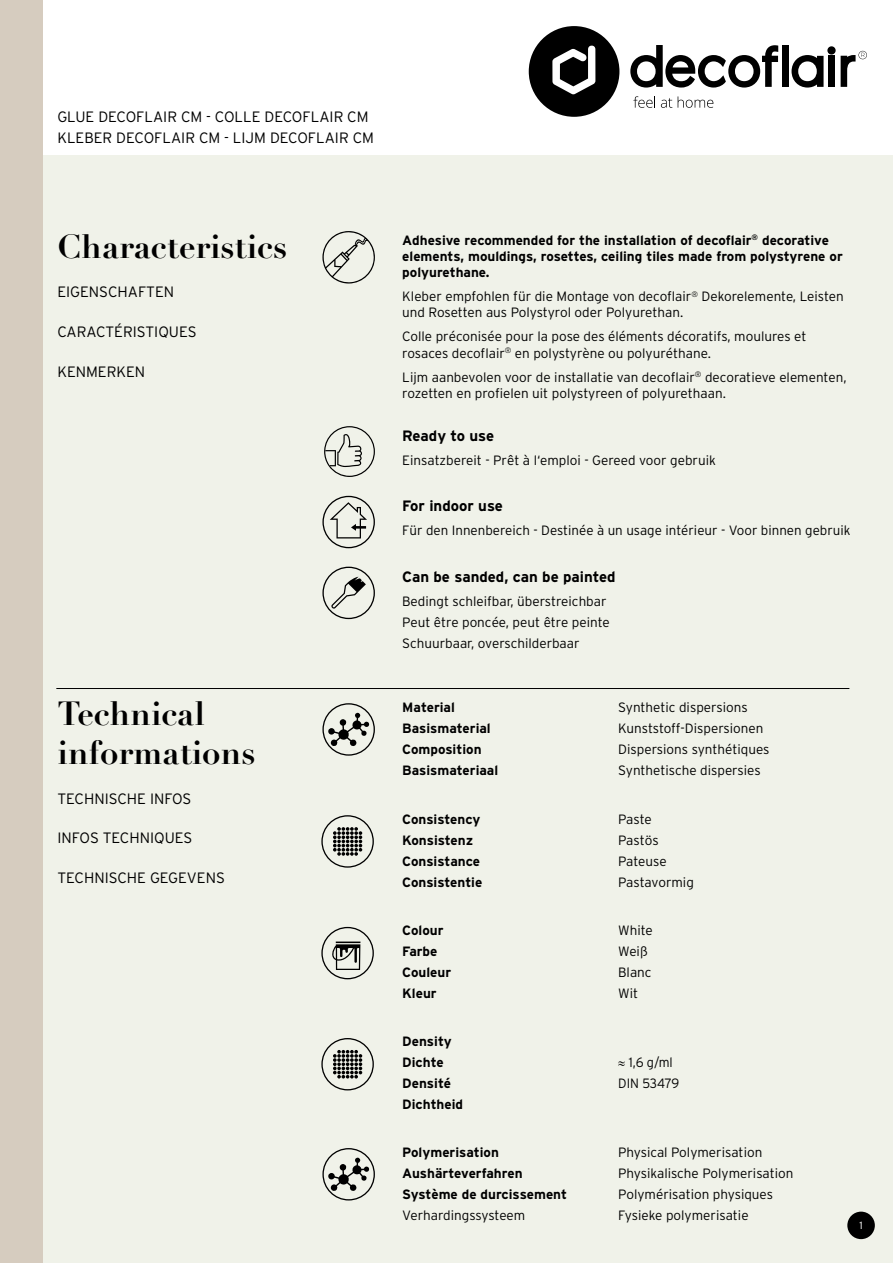
<style>
.page{position:relative;width:893px;height:1263px;background:#fff}
.page>*{position:absolute;margin:0;border:0;box-sizing:border-box;transform-origin:0 0}
.t1{font:700 33px/39.6px "Didot LT Pro";color:#000}
.t2{font:300 15px "Interstate";color:#000}
.t3{font:300 15px/21px "Interstate";color:#000}
.t4{font:700 15px "Interstate";color:#000}
.t5{font:300 13.5px/16.2px "Interstate";color:#000}
.t6{font:700 13.5px/16.2px "Interstate";color:#000}
.t7{font:300 13.5px "Interstate";color:#000;scale:.95 1}
.t8{font:300 10.5px "Interstate";color:#fff}
</style>
<div class="page">
<div style="left:0;top:155px;width:893px;height:1108px;background:#f0f2e9"></div>
<div style="left:847px;top:1211px;width:28px;height:28px;background:#000;border-radius:50%"></div>
<hr style="left:56px;top:688px;width:793px;height:1px;background:#000">
<svg style="left:321px;top:815px;width:53px;height:53px"></svg>
<svg style="left:322px;top:703px;width:53px;height:53px"></svg>
<svg style="left:322px;top:567px;width:53px;height:52px"></svg>
<svg style="left:324px;top:426px;width:51px;height:51px"></svg>
<svg style="left:322px;top:231px;width:53px;height:53px"></svg>
<svg style="left:322px;top:496px;width:53px;height:52px"></svg>
<svg style="left:633px;top:96px;width:39px;height:12px"></svg>
<svg style="left:678px;top:96px;width:35px;height:12px"></svg>
<div style="left:782px;top:45px;width:7px;height:42px;background:#000"></div>
<svg style="left:630px;top:45px;width:148px;height:43px"></svg>
<svg style="left:791px;top:55px;width:32px;height:33px"></svg>
<div style="left:827px;top:46px;width:9px;height:9px;background:#000;border-radius:50%"></div>
<div style="left:828px;top:56px;width:7px;height:31px;background:#000"></div>
<svg style="left:529px;top:26px;width:90px;height:91px"></svg>
<svg style="left:841px;top:51px;width:26px;height:36px"></svg>
<svg style="left:321px;top:927px;width:53px;height:52px"></svg>
<svg style="left:321px;top:1038px;width:53px;height:52px"></svg>
<div style="left:0;top:0;width:43px;height:1263px;background:#d6ccbf"></div>
<svg style="left:322px;top:1148px;width:53px;height:52px"></svg>
<p class="t3" style="left:57px;top:106px;width:318px">GLUE DECOFLAIR CM - COLLE DECOFLAIR CM<br>KLEBER DECOFLAIR CM - LIJM DECOFLAIR CM</p>
<h1 class="t1" style="left:57px;top:227px;width:231px">Characteristics</h1>
<p class="t2" style="left:57px;top:284px;width:118px">EIGENSCHAFTEN</p>
<p class="t2" style="left:57px;top:323px;width:141px">CARACTÉRISTIQUES</p>
<p class="t2" style="left:57px;top:363px;width:89px">KENMERKEN</p>
<h1 class="t1" style="left:57px;top:694px;width:200px">Technical informations</h1>
<p class="t2" style="left:57px;top:790px;width:136px">TECHNISCHE INFOS</p>
<p class="t2" style="left:57px;top:830px;width:136px">INFOS TECHNIQUES</p>
<p class="t2" style="left:57px;top:869px;width:169px">TECHNISCHE GEGEVENS</p>
<p class="t6" style="left:402px;top:232px;width:442px">Adhesive recommended for the installation of decoflair<sup>®</sup> decorative elements, mouldings, rosettes, ceiling tiles made from polystyrene or polyurethane.</p>
<p class="t5" style="left:402px;top:288px;width:443px">Kleber empfohlen für die Montage von decoflair<sup>®</sup> Dekorelemente, Leisten und Rosetten aus Polystyrol oder Polyurethan.</p>
<p class="t5" style="left:402px;top:328px;width:406px">Colle préconisée pour la pose des éléments décoratifs, moulures et rosaces decoflair<sup>®</sup> en polystyrène ou polyuréthane.</p>
<p class="t5" style="left:402px;top:368px;width:446px">Lijm aanbevolen voor de installatie van decoflair<sup>®</sup> decoratieve elementen, rozetten en profielen uit polystyreen of polyurethaan.</p>
<p class="t4" style="left:402px;top:427px;width:93px">Ready to use</p>
<p class="t5" style="left:402px;top:452px;width:315px">Einsatzbereit - Prêt à l‘emploi - Gereed voor gebruik</p>
<p class="t4" style="left:402px;top:498px;width:102px">For indoor use</p>
<p class="t5" style="left:402px;top:522px;width:450px">Für den Innenbereich - Destinée à un usage intérieur - Voor binnen gebruik</p>
<p class="t4" style="left:402px;top:568px;width:215px">Can be sanded, can be painted</p>
<p class="t5" style="left:402px;top:590px;width:209px;line-height:21px">Bedingt schleifbar, überstreichbar<br>Peut être poncée, peut être peinte<br>Schuurbaar, overschilderbaar</p>
<p class="t6" style="left:402px;top:699px;width:54px">Material</p>
<p class="t5" style="left:618px;top:698px;width:131px">Synthetic dispersions</p>
<p class="t6" style="left:402px;top:720px;width:90px">Basismaterial</p>
<p class="t5" style="left:618px;top:719px;width:147px">Kunststoff-Dispersionen</p>
<p class="t6" style="left:402px;top:741px;width:81px">Composition</p>
<p class="t5" style="left:618px;top:740px;width:153px">Dispersions synthétiques</p>
<p class="t6" style="left:402px;top:762px;width:98px">Basismateriaal</p>
<p class="t5" style="left:618px;top:761px;width:144px">Synthetische dispersies</p>
<p class="t6" style="left:402px;top:810px;width:80px">Consistency</p>
<p class="t5" style="left:618px;top:810px;width:35px">Paste</p>
<p class="t6" style="left:402px;top:831px;width:72px">Konsistenz</p>
<p class="t5" style="left:618px;top:831px;width:42px">Pastös</p>
<p class="t6" style="left:402px;top:852px;width:79px">Consistance</p>
<p class="t5" style="left:618px;top:852px;width:50px">Pateuse</p>
<p class="t6" style="left:402px;top:873px;width:82px">Consistentie</p>
<p class="t5" style="left:618px;top:873px;width:77px">Pastavormig</p>
<p class="t6" style="left:402px;top:922px;width:43px">Colour</p>
<p class="t5" style="left:618px;top:922px;width:36px">White</p>
<p class="t6" style="left:402px;top:943px;width:37px">Farbe</p>
<p class="t5" style="left:618px;top:943px;width:31px">Weiß</p>
<p class="t6" style="left:402px;top:964px;width:50px">Couleur</p>
<p class="t5" style="left:618px;top:964px;width:35px">Blanc</p>
<p class="t6" style="left:402px;top:985px;width:36px">Kleur</p>
<p class="t5" style="left:618px;top:985px;width:21px">Wit</p>
<p class="t6" style="left:402px;top:1031px;width:51px;line-height:21px">Density<br>Dichte</p>
<p class="t7" style="left:618px;top:1055px;width:59px">≈ 1,6 g/ml</p>
<p class="t6" style="left:402px;top:1075px;width:50px">Densité</p>
<p class="t7" style="left:618px;top:1076px;width:66px">DIN 53479</p>
<p class="t6" style="left:402px;top:1096px;width:62px">Dichtheid</p>
<p class="t6" style="left:402px;top:1144px;width:98px">Polymerisation</p>
<p class="t5" style="left:618px;top:1144px;width:146px">Physical Polymerisation</p>
<p class="t6" style="left:402px;top:1165px;width:122px">Aushärteverfahren</p>
<p class="t5" style="left:618px;top:1165px;width:177px">Physikalische Polymerisation</p>
<p class="t6" style="left:402px;top:1186px;width:166px">Système de durcissement</p>
<p class="t5" style="left:618px;top:1186px;width:156px">Polymérisation physiques</p>
<p class="t5" style="left:402px;top:1207px;width:125px">Verhardingssysteem</p>
<p class="t5" style="left:618px;top:1207px;width:132px">Fysieke polymerisatie</p>
<p class="t8" style="left:859px;top:1219px;width:5px">1</p>
</div>
